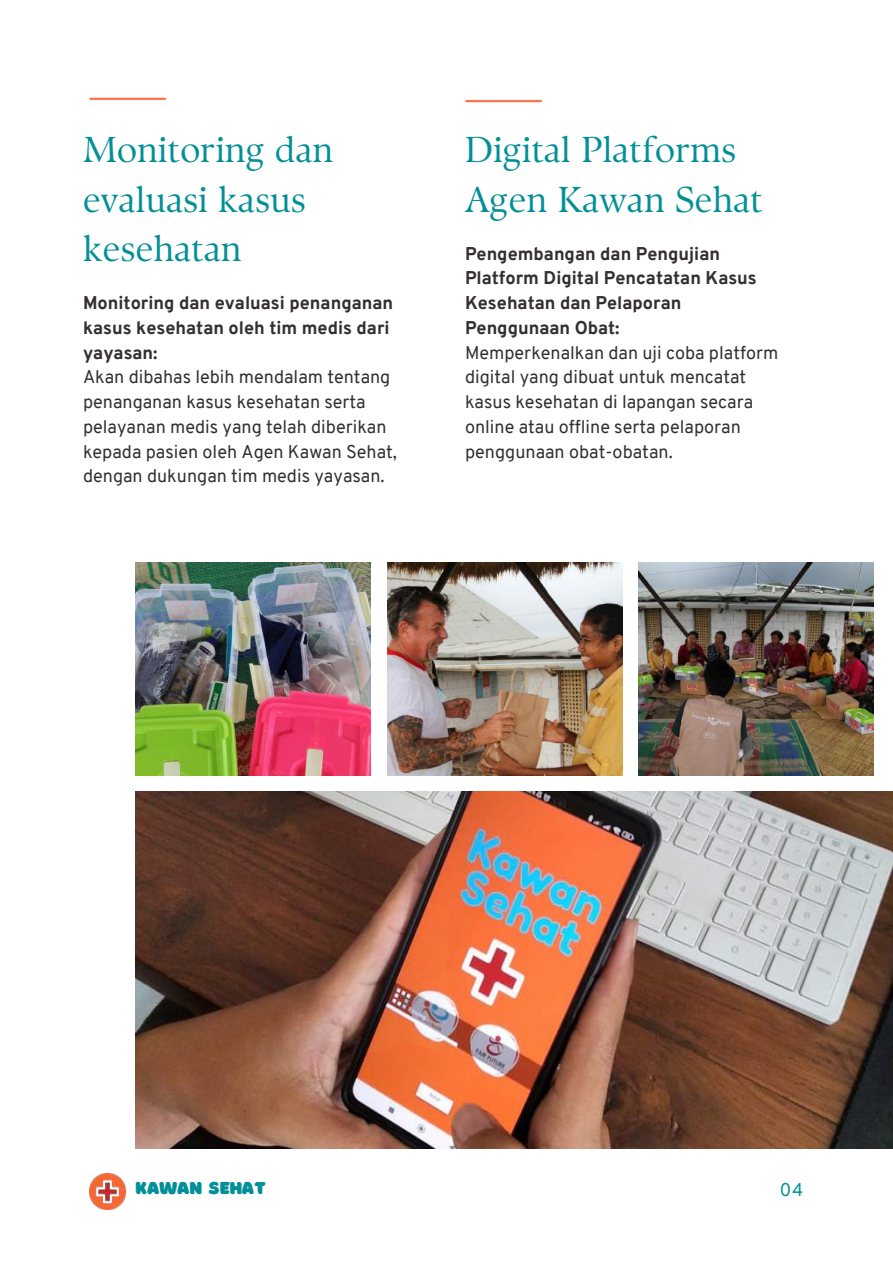
<style>
.page{position:relative;width:893px;height:1264px;background:#fff}
.page>*{position:absolute;margin:0;border:0;box-sizing:border-box;transform-origin:0 0}
.t1{font:36px/49.5px "TY Serif D";letter-spacing:.01em;color:#038f97}
.t2{font:18px/24.8px "Overpass";color:#343030}
.t3{font:800 18px/24.8px "Overpass";color:#343030}
.t4{font:18px "Borsok";color:#038f97}
.t5{font:18px "Overpass";color:#038f97}
</style>
<div class="page">
<hr style="left:90px;top:98px;width:75px;height:2px;background:#ff744a">
<hr style="left:466px;top:100px;width:75px;height:2px;background:#ff744a">
<img style="left:89px;top:1173px;width:36px;height:35px">
<img style="left:136px;top:791px;width:756px;height:357px">
<img style="left:136px;top:562px;width:235px;height:213px">
<img style="left:387px;top:562px;width:235px;height:213px">
<img style="left:638px;top:562px;width:235px;height:213px">
<h1 class="t1" style="left:83px;top:125px;width:252px">Monitoring dan evaluasi kasus kesehatan</h1>
<p class="t3" style="left:83px;top:292px;width:311px">Monitoring dan evaluasi penanganan kasus kesehatan oleh tim medis dari yayasan:</p>
<p class="t2" style="left:83px;top:366px;width:315px">Akan dibahas lebih mendalam tentang penanganan kasus kesehatan serta pelayanan medis yang telah diberikan kepada pasien oleh Agen Kawan Sehat, dengan dukungan tim medis yayasan.</p>
<h1 class="t1" style="left:465px;top:125px;width:299px">Digital Platforms<br>Agen Kawan Sehat</h1>
<p class="t3" style="left:465px;top:243px;width:293px">Pengembangan dan Pengujian<br>Platform Digital Pencatatan Kasus<br>Kesehatan dan Pelaporan<br>Penggunaan Obat:</p>
<p class="t2" style="left:465px;top:342px;width:315px">Memperkenalkan dan uji coba platform digital yang dibuat untuk mencatat kasus kesehatan di lapangan secara online atau offline serta pelaporan penggunaan obat-obatan.</p>
<p class="t4" style="left:136px;top:1176px;width:132px">KAWAN SEHAT</p>
<p class="t5" style="left:779px;top:1182px;width:25px">04</p>
</div>
